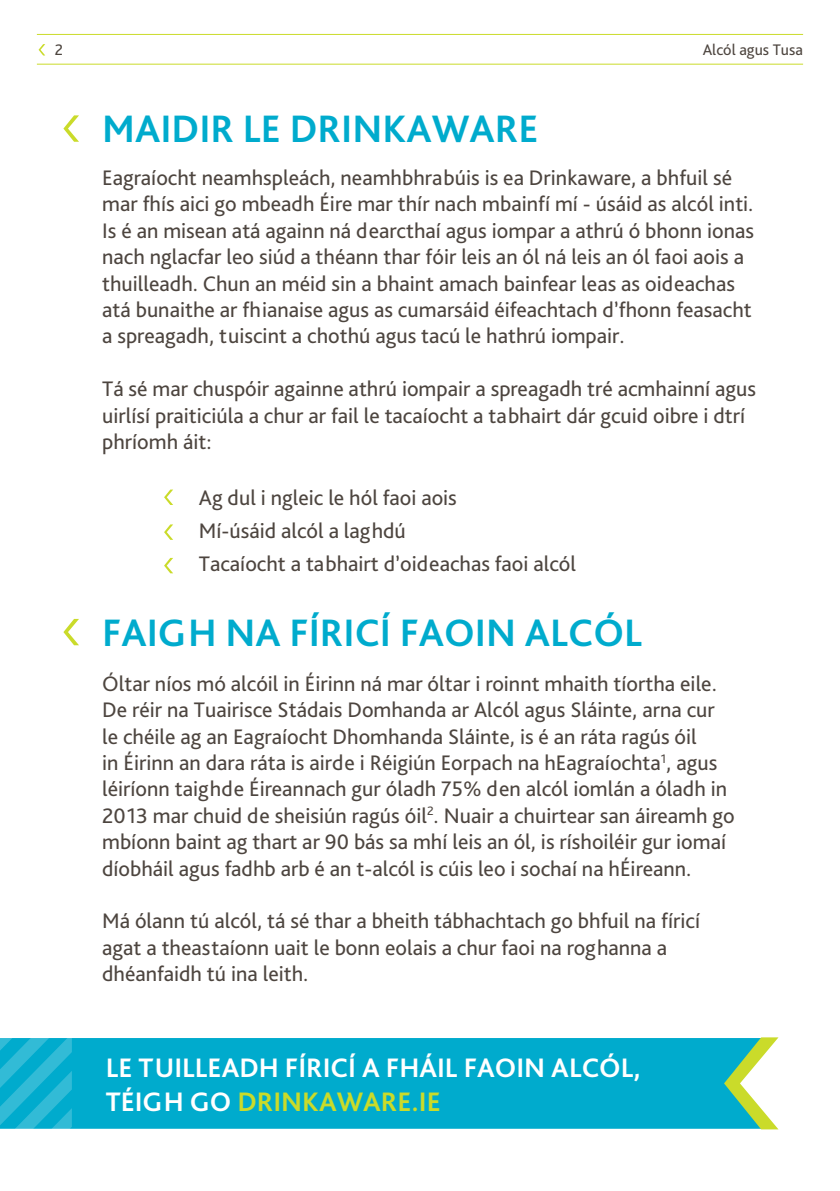
<style>
.page{position:relative;width:840px;height:1191px;background:#fff}
.page>*{position:absolute;margin:0;border:0;box-sizing:border-box;transform-origin:0 0}
.t1{font:700 40px "Bliss Pro";color:#00abcd}
.t2{font:700 28px/33.6px "Bliss Pro";color:#fff}
.t3{font:22px/26.4px "Bliss Pro";color:#4d453f}
.t4{font:16px "Bliss Pro";color:#4d453f}
.s1{color:#cadb2a}
</style>
<div class="page">
<svg style="left:39px;top:44px;width:6px;height:11px"></svg>
<hr style="left:37px;top:64px;width:765px;height:1px;background:#cadb2a">
<hr style="left:37px;top:34px;width:765px;height:1px;background:#cadb2a">
<svg style="left:63px;top:115px;width:16px;height:27px"></svg>
<svg style="left:63px;top:619px;width:16px;height:26px"></svg>
<div style="left:72px;top:1038px;width:651px;height:90px;background:#00abcd"></div>
<svg style="left:723px;top:1037px;width:55px;height:92px"></svg>
<svg style="left:0;top:1038px;width:72px;height:91px;background:#19b3d1"></svg>
<svg style="left:164px;top:489px;width:9px;height:16px"></svg>
<svg style="left:164px;top:524px;width:9px;height:16px"></svg>
<svg style="left:164px;top:558px;width:9px;height:15px"></svg>
<p class="t4" style="left:55px;top:40px;width:10px">2</p>
<p class="t4" style="left:702px;top:40px;width:102px">Alcól agus Tusa</p>
<h1 class="t1" style="left:102px;top:104px;width:437px">MAIDIR LE DRINKAWARE</h1>
<p class="t3" style="left:102px;top:164px;width:653px">Eagraíocht neamhspleách, neamhbhrabúis is ea Drinkaware, a bhfuil sé mar fhís aici go mbeadh Éire mar thír nach mbainfí mí - úsáid as alcól inti.<br>Is é an misean atá againn ná dearcthaí agus iompar a athrú ó bhonn ionas nach nglacfar leo siúd a théann thar fóir leis an ól ná leis an ól faoi aois a thuilleadh. Chun an méid sin a bhaint amach bainfear leas as oideachas atá bunaithe ar fhianaise agus as cumarsáid éifeachtach d’fhonn feasacht a spreagadh, tuiscint a chothú agus tacú le hathrú iompair.</p>
<p class="t3" style="left:102px;top:375px;width:655px">Tá sé mar chuspóir againne athrú iompair a spreagadh tré acmhainní agus uirlísí praiticiúla a chur ar fail le tacaíocht a tabhairt dár gcuid oibre i dtrí phríomh áit:</p>
<p class="t3" style="left:199px;top:480px;width:378px;line-height:33.4px">Ag dul i ngleic le hól faoi aois<br>Mí-úsáid alcól a laghdú<br>Tacaíocht a tabhairt d’oideachas faoi alcól</p>
<h1 class="t1" style="left:102px;top:607px;width:541px">FAIGH NA FÍRICÍ FAOIN ALCÓL</h1>
<p class="t3" style="left:102px;top:669px;width:633px">Óltar níos mó alcóil in Éirinn ná mar óltar i roinnt mhaith tíortha eile.<br>De réir na Tuairisce Stádais Domhanda ar Alcól agus Sláinte, arna cur le chéile ag an Eagraíocht Dhomhanda Sláinte, is é an ráta ragús óil<br>in Éirinn an dara ráta is airde i Réigiún Eorpach na hEagraíochta<sup>1</sup>, agus léiríonn taighde Éireannach gur óladh 75% den alcól iomlán a óladh in 2013 mar chuid de sheisiún ragús óil<sup>2</sup>. Nuair a chuirtear san áireamh go mbíonn baint ag thart ar 90 bás sa mhí leis an ól, is ríshoiléir gur iomaí díobháil agus fadhb arb é an t-alcól is cúis leo i sochaí na hÉireann.</p>
<p class="t3" style="left:102px;top:907px;width:599px">Má ólann tú alcól, tá sé thar a bheith tábhachtach go bhfuil na fíricí agat a theastaíonn uait le bonn eolais a chur faoi na roghanna a dhéanfaidh tú ina leith.</p>
<p class="t2" style="left:106px;top:1050px;width:536px">LE TUILLEADH FÍRICÍ A FHÁIL FAOIN ALCÓL,<br>TÉIGH GO <span class="s1">DRINKAWARE.IE</span></p>
</div>
